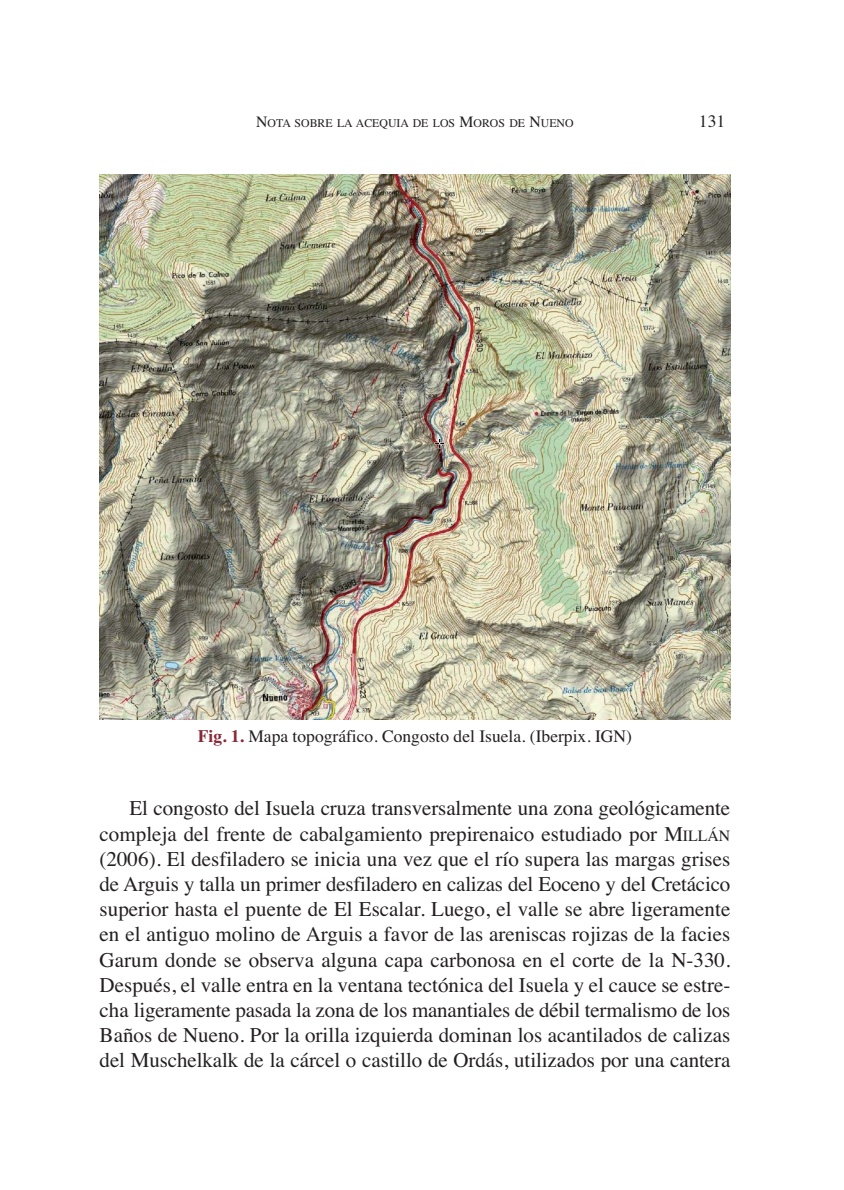
<style>
.page{position:relative;width:844px;height:1190px;background:#fff}
.page>*{position:absolute;margin:0;border:0;box-sizing:border-box;transform-origin:0 0}
.t1{font:21px/25.2px "Times";letter-spacing:-.005em;color:#231f20;text-align:justify}
.t2{font:17.5px "Times";color:#231f20}
.t3{font:11.9px "Times";color:#231f20}
.s1{font-size:15.75px}
.s2{font-weight:700;color:#882838}
</style>
<div class="page">
<img style="left:100px;top:174px;width:630px;height:546px">
<p class="t3" style="left:256px;top:118px;width:319px"><span class="s1">N</span>OTA SOBRE LA ACEQUIA DE LOS <span class="s1">M</span>OROS DE <span class="s1">N</span>UENO</p>
<p class="t2" style="left:698px;top:114px;width:28px">131</p>
<p class="t2" style="left:198px;top:729px;width:435px"><span class="s2">Fig. 1.</span> Mapa topográfico. Congosto del Isuela. (Iberpix. IGN)</p>
<p class="t1" style="left:100px;top:798px;width:632px;text-indent:30px">El congosto del Isuela cruza transversalmente una zona geológicamente compleja del frente de cabalgamiento prepirenaico estudiado por M<span class="s1">ILLÁN </span>(2006). El desfiladero se inicia una vez que el río supera las margas grises de Arguis y talla un primer desfiladero en calizas del Eoceno y del Cretácico superior hasta el puente de El Escalar. Luego, el valle se abre ligeramente en el antiguo molino de Arguis a favor de las areniscas rojizas de la facies Garum donde se observa alguna capa carbonosa en el corte de la N-330.<br>Después, el valle entra en la ventana tectónica del Isuela y el cauce se estre&shy;cha ligeramente pasada la zona de los manantiales de débil termalismo de los Baños de Nueno. Por la orilla izquierda dominan los acantilados de calizas del Muschelkalk de la cárcel o castillo de Ordás, utilizados por una cantera</p>
</div>
